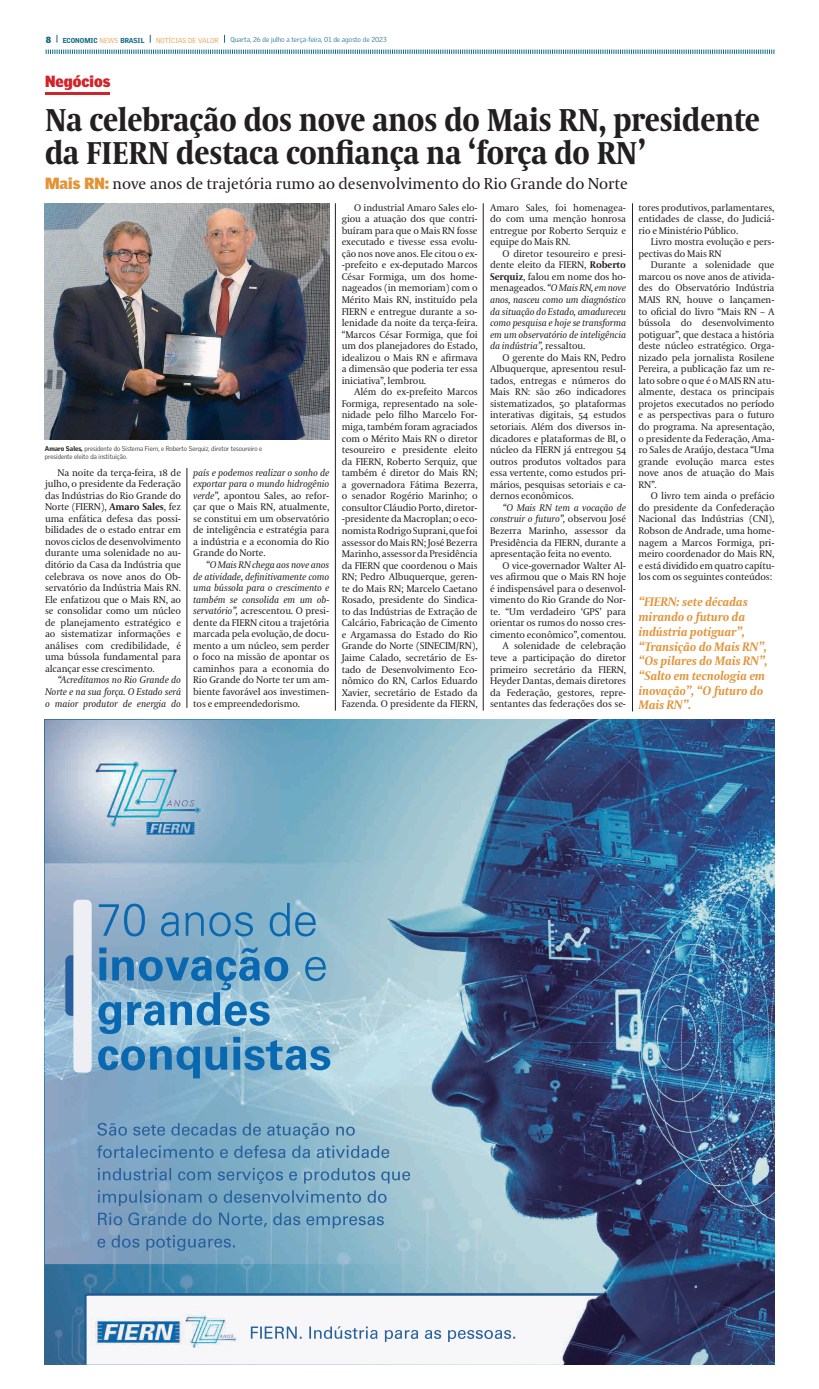
<style>
.page{position:relative;width:819px;height:1389px;background:#fff}
.page>*{position:absolute;margin:0;border:0;box-sizing:border-box;transform-origin:0 0}
.t1{font:700 31.5px/33.2px "Coranto 2 Headline";color:#231f20}
.t2{font:15.75px "Coranto 2";color:#231f20}
.t3{font:900 15.75px "Griffith Gothic";color:#d1232a}
.t4{font:italic 700 12.25px/14.7px "Coranto 2";letter-spacing:-.01em;color:#e49337}
.t5{font:9.62px/11.5px "Coranto 2";letter-spacing:-.01em;color:#231f20;text-align:justify}
.t6{font:italic 9.62px/11.5px "Coranto 2";letter-spacing:-.01em;color:#231f20;text-align:justify}
.t7{font:900 8.75px "Griffith Gothic";color:#126986}
.t8{font:300 7px "Griffith Gothic";color:#126986}
.t9{font:900 7px "Griffith Gothic";color:#126986}
.t10{font:300 7px "Griffith Gothic";color:#e49337}
.t11{font:300 6.56px/7.9px "Griffith Gothic";color:#231f20}
.s1{font-weight:300;color:#e49337}
.s2{font-family:"Griffith Gothic";font-weight:900;color:#e49337}
.s3{font-weight:900}
.s4{font-weight:700}
.s5{font-style:italic}
.s6{font-style:normal}
.s7{font-weight:700;font-style:normal}
</style>
<div class="page">
<svg style="left:45px;top:49px;width:729px;height:5px"></svg>
<img style="left:45px;top:720px;width:729px;height:645px">
<img style="left:84px;top:1293px;width:526px;height:72px">
<img style="left:45px;top:720px;width:633px;height:544px">
<img style="left:45px;top:720px;width:287px;height:271px">
<img style="left:65px;top:955px;width:8px;height:61px">
<img style="left:73px;top:900px;width:19px;height:173px">
<hr style="left:45px;top:92px;width:65px;height:2px;background:#d1232a">
<hr style="left:483px;top:203px;width:1px;height:508px;background:#231f20">
<hr style="left:632px;top:203px;width:1px;height:508px;background:#231f20">
<hr style="left:335px;top:203px;width:1px;height:508px;background:#231f20">
<hr style="left:187px;top:468px;width:1px;height:240px;background:#231f20">
<img style="left:45px;top:203px;width:284px;height:236px">
<p class="t7" style="left:46px;top:34px;width:7px">8</p>
<p class="t9" style="left:63px;top:36px;width:83px">ECONOMIC <span class="s1">NEWS</span> BRASIL</p>
<p class="t10" style="left:156px;top:36px;width:64px">NOTÍCIAS DE VALOR</p>
<p class="t8" style="left:230px;top:35px;width:158px">Quarta, 26 de julho a terça-feira, 01 de agosto de 2023</p>
<h2 class="t3" style="left:45px;top:72px;width:67px">Negócios</h2>
<h1 class="t1" style="left:45px;top:102px;width:716px">Na celebração dos nove anos do Mais RN, presidente da FIERN destaca confiança na ‘força do RN’</h1>
<h2 class="t2" style="left:45px;top:174px;width:584px"><span class="s2">Mais RN:</span> nove anos de trajetória rumo ao desenvolvimento do Rio Grande do Norte</h2>
<p class="t11" style="left:45px;top:444px;width:219px"><span class="s3">Amaro Sales,</span> presidente do Sistema Fiern, e Roberto Serquiz, diretor tesoureiro e presidente eleito da instituição.</p>
<p class="t5" style="left:45px;top:467px;width:137px;text-indent:12px">Na noite da terça-feira, 18 de julho, o presidente da Federação das Indústrias do Rio Grande do Norte (FIERN), <span class="s4">Amaro Sales</span>, fez uma enfática defesa das possi&shy;bilidades de o estado entrar em novos ciclos de desenvolvimento durante uma solenidade no au&shy;ditório da Casa da Indústria que celebrava os nove anos do Ob&shy;servatório da Indústria Mais RN.<br>Ele enfatizou que o Mais RN, ao se consolidar como um núcleo de planejamento estratégico e ao sistematizar informações e análises com credibilidade, é uma bússola fundamental para alcançar esse crescimento.</p>
<p class="t6" style="left:45px;top:675px;width:137px;text-indent:12px">“Acreditamos no Rio Grande do Norte e na sua força. O Estado será o maior produtor de energia do</p>
<p class="t5" style="left:193px;top:467px;width:137px"><span class="s5">país e podemos realizar o sonho de exportar para o mundo hidrogênio verde”,</span> apontou Sales, ao refor&shy;çar que o Mais RN, atualmente, se constitui em um observatório de inteligência e estratégia para a indústria e a economia do Rio Grande do Norte.</p>
<p class="t5" style="left:193px;top:559px;width:137px;text-indent:12px"><span class="s5">“O Mais RN chega aos nove anos de atividade, definitivamente como uma bússola para o crescimento e também se consolida em um ob&shy;servatório”,</span> acrescentou. O presi&shy;dente da FIERN citou a trajetória marcada pela evolução, de docu&shy;mento a um núcleo, sem perder o foco na missão de apontar os caminhos para a economia do Rio Grande do Norte ter um am&shy;biente favorável aos investimen&shy;tos e empreendedorismo.</p>
<p class="t5" style="left:341px;top:202px;width:137px;text-indent:12px">O industrial Amaro Sales elo&shy;giou a atuação dos que contri&shy;buíram para que o Mais RN fosse executado e tivesse essa evolu&shy;ção nos nove anos. Ele citou o ex--prefeito e ex-deputado Marcos César Formiga, um dos home&shy;nageados (in memoriam) com o Mérito Mais RN, instituído pela FIERN e entregue durante a so&shy;lenidade da noite da terça-feira. “Marcos César Formiga, que foi um dos planejadores do Estado, idealizou o Mais RN e afirmava a dimensão que poderia ter essa iniciativa”, lembrou.</p>
<p class="t5" style="left:341px;top:387px;width:137px;text-indent:12px">Além do ex-prefeito Marcos Formiga, representado na sole&shy;nidade pelo filho Marcelo For&shy;miga, também foram agraciados com o Mérito Mais RN o diretor tesoureiro e presidente eleito da FIERN, Roberto Serquiz, que também é diretor do Mais RN; a governadora Fátima Bezerra, o senador Rogério Marinho; o consultor Cláudio Porto, diretor--presidente da Macroplan; o eco&shy;nomista Rodrigo Suprani, que foi assessor do Mais RN; José Bezerra Marinho, assessor da Presidência da FIERN que coordenou o Mais RN; Pedro Albuquerque, geren&shy;te do Mais RN; Marcelo Caetano Rosado, presidente do Sindica&shy;to das Indústrias de Extração de Calcário, Fabricação de Cimento e Argamassa do Estado do Rio Grande do Norte (SINECIM/RN), Jaime Calado, secretário de Es&shy;tado de Desenvolvimento Eco&shy;nômico do RN, Carlos Eduardo Xavier, secretário de Estado da Fazenda. O presidente da FIERN,</p>
<p class="t5" style="left:490px;top:202px;width:137px">Amaro Sales, foi homenagea&shy;do com uma menção honrosa entregue por Roberto Serquiz e equipe do Mais RN.</p>
<p class="t6" style="left:490px;top:248px;width:137px;text-indent:12px"><span class="s6">O diretor tesoureiro e presi&shy;dente eleito da FIERN,</span> <span class="s7">Roberto Serquiz</span><span class="s6">, falou em nome dos ho&shy;menageados.</span> “O Mais RN, em nove anos, nasceu como um diagnóstico da situação do Estado, amadureceu como pesquisa e hoje se transforma em um observatório de inteligência da indústria”, <span class="s6">ressaltou.</span></p>
<p class="t5" style="left:490px;top:352px;width:137px;text-indent:12px">O gerente do Mais RN, Pedro Albuquerque, apresentou resul&shy;tados, entregas e números do Mais RN: são 260 indicadores sistematizados, 50 plataformas interativas digitais, 54 estudos setoriais. Além dos diversos in&shy;dicadores e plataformas de BI, o núcleo da FIERN já entregou 54 outros produtos voltados para essa vertente, como estudos pri&shy;mários, pesquisas setoriais e ca&shy;dernos econômicos.</p>
<p class="t5" style="left:490px;top:502px;width:137px;text-indent:12px"><span class="s5">“O Mais RN tem a vocação de construir o futuro”,</span> observou José Bezerra Marinho, assessor da Presidência da FIERN, durante a apresentação feita no evento.</p>
<p class="t5" style="left:490px;top:560px;width:137px;text-align:right">O vice-governador Walter Al&shy;ves afirmou que o Mais RN hoje é indispensável para o desenvol&shy;vimento do Rio Grande do Nor&shy;te. “Um verdadeiro ‘GPS’ para orientar os rumos do nosso cres&shy;cimento econômico”, comentou.<br>A solenidade de celebração teve a participação do diretor primeiro secretário da FIERN,<br>Heyder Dantas, demais diretores da Federação, gestores, repre&shy;sentantes das federações dos se-</p>
<p class="t5" style="left:638px;top:202px;width:137px">tores produtivos, parlamentares, entidades de classe, do Judiciá&shy;rio e Ministério Público.</p>
<p class="t5" style="left:638px;top:237px;width:137px;text-indent:12px">Livro mostra evolução e pers&shy;pectivas do Mais RN</p>
<p class="t5" style="left:638px;top:260px;width:137px;text-indent:12px">Durante a solenidade que marcou os nove anos de ativida&shy;des do Observatório Indústria MAIS RN, houve o lançamen&shy;to oficial do livro “Mais RN – A bússola do desenvolvimento potiguar”, que destaca a história deste núcleo estratégico. Orga&shy;nizado pela jornalista Rosilene Pereira, a publicação faz um re&shy;lato sobre o que é o MAIS RN atu&shy;almente, destaca os principais projetos executados no período e as perspectivas para o futuro do programa. Na apresentação, o presidente da Federação, Ama&shy;ro Sales de Araújo, destaca “Uma grande evolução marca estes nove anos de atuação do Mais RN”.</p>
<p class="t5" style="left:638px;top:491px;width:137px;text-indent:12px">O livro tem ainda o prefácio do presidente da Confederação Nacional das Indústrias (CNI), Robson de Andrade, uma home&shy;nagem a Marcos Formiga, pri&shy;meiro coordenador do Mais RN, e está dividido em quatro capítu&shy;los com os seguintes conteúdos:</p>
<p class="t4" style="left:638px;top:595px;width:131px">“FIERN: sete décadas mirando o futuro da indústria potiguar”, “Transição do Mais RN”, “Os pilares do Mais RN”, “Salto em tecnologia em inovação”, “O futuro do<br>Mais RN”.</p>
</div>
